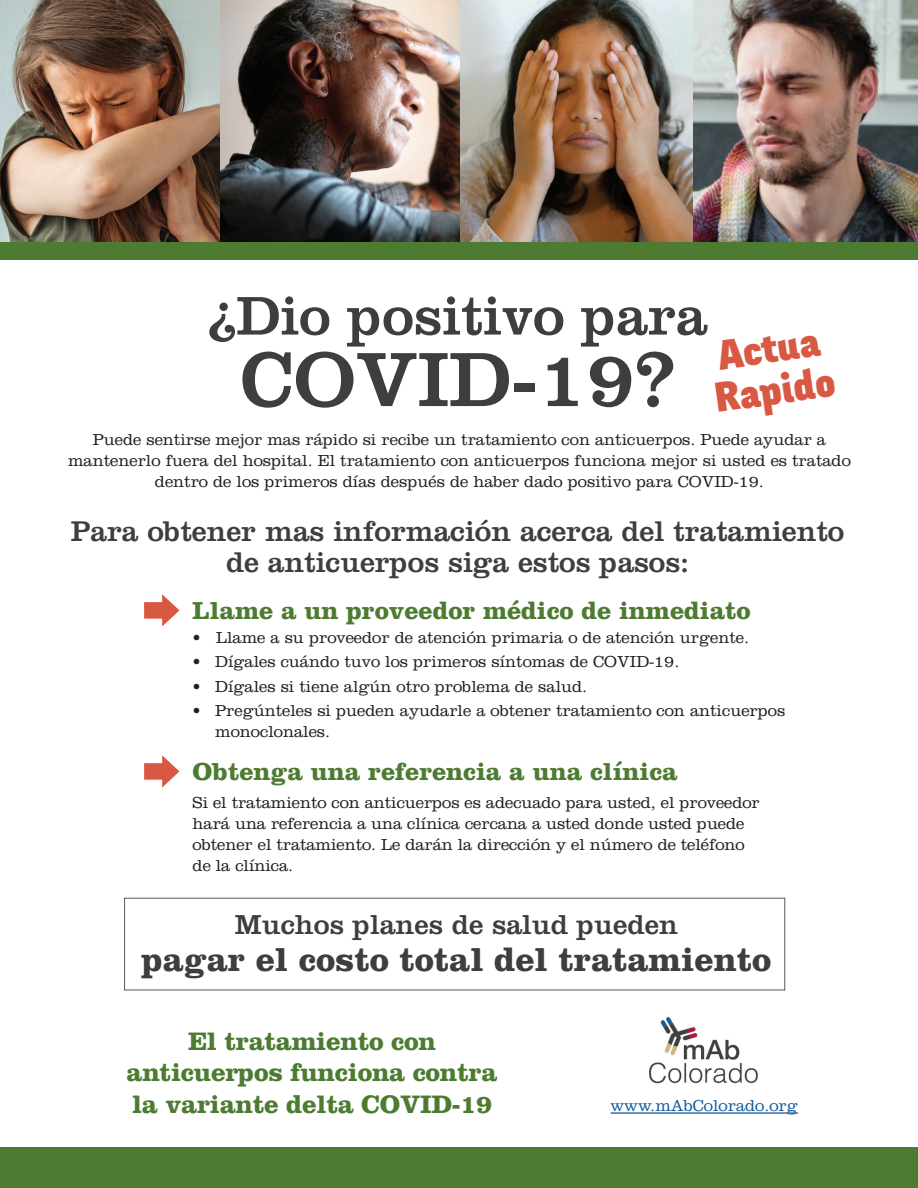
<style>
.page{position:relative;width:918px;height:1188px;background:#fff}
.page>*{position:absolute;margin:0;border:0;box-sizing:border-box;transform-origin:0 0}
.t1{font:79.8px "Clarendon";color:#3e3e3f}
.t2{font:56.55px "Clarendon";color:#3e3e3f}
.t3{font:900 40.95px/42px "Fengardo Neue";color:#d95842}
.t4{font:700 34.5px "Clarendon";color:#3e3e3f}
.t5{font:29.7px/31.5px "Clarendon";color:#3e3e3f;text-align:center}
.t6{font:28.5px "Clarendon";color:#3e3e3f}
.t7{font:700 26.25px/31.5px "Clarendon";letter-spacing:-.01em;color:#4d7b31;text-align:center}
.t8{font:700 25.5px "Clarendon";color:#4d7b31}
.t9{font:300 16.5px/21px "Clarendon";color:#231f20}
.t10{font:300 16.5px "Clarendon";color:#175d9e}
</style>
<div class="page">
<img style="left:0;top:0;width:221px;height:242px">
<img style="left:459px;top:0;width:234px;height:242px">
<img style="left:693px;top:0;width:225px;height:242px">
<img style="left:221px;top:0;width:238px;height:242px">
<div style="left:0;top:242px;width:918px;height:17px;background:#4d7b31"></div>
<div style="left:124px;top:898px;width:661px;height:92px;border:1px solid #57585a"></div>
<img style="left:649px;top:1016px;width:109px;height:68px">
<hr style="left:611px;top:1112px;width:187px;height:2px;background:#175d9e">
<div style="left:0;top:1148px;width:918px;height:40px;background:#4d7b31"></div>
<div style="left:144px;top:602px;width:25px;height:17px;background:#d95842"></div>
<svg style="left:162px;top:594px;width:17px;height:32px"></svg>
<div style="left:144px;top:763px;width:25px;height:17px;background:#d95842"></div>
<svg style="left:162px;top:755px;width:17px;height:33px"></svg>
<h2 class="t2" style="left:208px;top:283px;width:501px">¿Dio positivo para</h2>
<h1 class="t1" style="left:240px;top:333px;width:436px">COVID-19?</h1>
<h3 class="t3" style="left:706px;top:337px;width:123px;rotate:-8deg">Actua<br>Rapido</h3>
<p class="t9" style="left:68px;top:429px;width:784px;text-align:center">Puede sentirse mejor mas rápido si recibe un tratamiento con anticuerpos. Puede ayudar a mantenerlo fuera del hospital. El tratamiento con anticuerpos funciona mejor si usted es tratado dentro de los primeros días después de haber dado positivo para COVID-19.</p>
<h3 class="t5" style="left:71px;top:514px;width:775px">Para obtener mas información acerca del tratamiento de anticuerpos siga estos pasos:</h3>
<h3 class="t8" style="left:193px;top:595px;width:560px">Llame a un proveedor médico de inmediato</h3>
<p class="t9" style="left:193px;top:627px;width:558px">• Llame a su proveedor de atención primaria o de atención urgente.</p>
<p class="t9" style="left:193px;top:651px;width:488px">• Dígales cuándo tuvo los primeros síntomas de COVID-19.</p>
<p class="t9" style="left:193px;top:675px;width:396px">• Dígales si tiene algún otro problema de salud.</p>
<p class="t9" style="left:215px;top:700px;width:572px;text-indent:-23px">• Pregúnteles si pueden ayudarle a obtener tratamiento con anticuerpos monoclonales.</p>
<h3 class="t8" style="left:193px;top:756px;width:487px">Obtenga una referencia a una clínica</h3>
<p class="t9" style="left:193px;top:791px;width:569px">Si el tratamiento con anticuerpos es adecuado para usted, el proveedor hará una referencia a una clínica cercana a usted donde usted puede obtener el tratamiento. Le darán la dirección y el número de teléfono de la clínica.</p>
<h3 class="t6" style="left:235px;top:908px;width:445px">Muchos planes de salud pueden</h3>
<h3 class="t4" style="left:142px;top:939px;width:631px">pagar el costo total del tratamiento</h3>
<h3 class="t7" style="left:127px;top:1025px;width:372px">El tratamiento con anticuerpos funciona contra la variante delta COVID-19</h3>
<p class="t10" style="left:611px;top:1096px;width:189px">www.mAbColorado.org</p>
</div>
